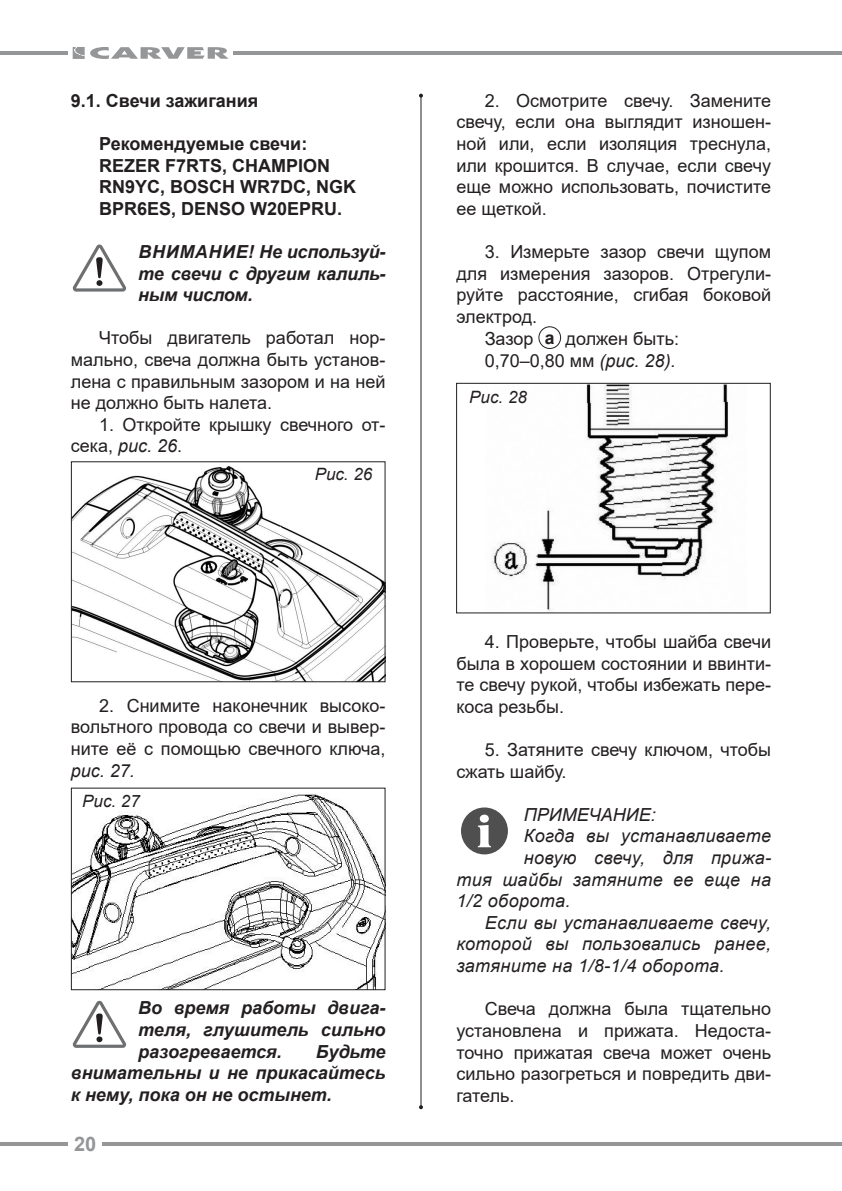
<style>
.page{position:relative;width:842px;height:1191px;background:#fff}
.page>*{position:absolute;margin:0;border:0;box-sizing:border-box;transform-origin:0 0}
.t1{font:700 20px "Arial";color:#949698}
.t2{font:18px/21.6px "Arial";color:#231f20;text-align:justify}
.t3{font:italic 18px "Arial";letter-spacing:.02em;color:#231f20}
.t4{font:italic 700 18px/21.6px "Arial";color:#231f20;text-align:justify}
.t5{font:700 18px/21.6px "Arial";color:#231f20}
.t6{font:italic 18px "Arial";color:#231f20}
.t7{font:italic 17px "Arial";color:#231f20}
.s1{font-style:italic}
.s2{font-weight:700;font-size:17.6px}
</style>
<div class="page">
<hr style="left:234px;top:51px;width:608px;height:4px;background:#949698">
<hr style="left:102px;top:1142px;width:740px;height:3px;background:#949698">
<hr style="left:0;top:51px;width:68px;height:4px;background:#949698">
<svg style="left:0;top:1142px;width:68px;height:3px"></svg>
<svg style="left:73px;top:47px;width:156px;height:12px"></svg>
<div style="left:538px;top:326px;width:23px;height:23px;border:1px solid #231f20;border-radius:50%"></div>
<div style="left:461px;top:807px;width:47px;height:47px;background:#4f4f4f;border-radius:50%"></div>
<svg style="left:478px;top:814px;width:13px;height:33px"></svg>
<svg style="left:73px;top:244px;width:53px;height:47px"></svg>
<svg style="left:73px;top:1000px;width:53px;height:47px"></svg>
<hr style="left:420px;top:96px;width:1px;height:1011px;background:#231f20">
<svg style="left:419px;top:94px;width:4px;height:4px"></svg>
<svg style="left:419px;top:1105px;width:4px;height:4px"></svg>
<img style="left:73px;top:466px;width:311px;height:214px">
<div style="left:71px;top:461px;width:315px;height:221px;border:1px solid #231f20"></div>
<img style="left:73px;top:793px;width:311px;height:195px">
<div style="left:71px;top:787px;width:315px;height:203px;border:1px solid #231f20"></div>
<img style="left:491px;top:385px;width:238px;height:226px">
<div style="left:456px;top:383px;width:315px;height:230px;border:1px solid #231f20"></div>
<p class="t5" style="left:71px;top:90px;width:189px">9.1. Свечи зажигания</p>
<p class="t5" style="left:99px;top:133px;width:259px">Рекомендуемые свечи:<br>REZER F7RTS, CHAMPION<br>RN9YC, BOSCH WR7DC, NGK<br>BPR6ES, DENSO W20EPRU.</p>
<p class="t4" style="left:138px;top:241px;width:249px">ВНИМАНИЕ! Не используй&shy;те свечи с другим калиль&shy;ным числом.</p>
<p class="t2" style="left:71px;top:327px;width:316px;text-indent:28px">Чтобы двигатель работал нор&shy;мально, свеча должна быть установ&shy;лена с правильным зазором и на ней не должно быть налета.</p>
<p class="t2" style="left:71px;top:413px;width:316px;text-indent:28px">1. Откройте крышку свечного от&shy;сека, <span class="s1">рис. 26</span>.</p>
<p class="t7" style="left:315px;top:463px;width:59px">Рис. 26</p>
<p class="t2" style="left:71px;top:694px;width:316px;text-indent:28px">2. Снимите наконечник высоко&shy;вольтного провода со свечи и вывер&shy;ните её с помощью свечного ключа,</p>
<p class="t3" style="left:71px;top:758px;width:66px">рис. 27.</p>
<p class="t7" style="left:82px;top:790px;width:59px">Рис. 27</p>
<p class="t4" style="left:138px;top:997px;width:249px">Во время работы двига&shy;теля, глушитель сильно разогревается.</p>
<p class="t4" style="left:71px;top:1041px;width:316px;text-indent:245px">Будьте внимательны и не прикасайтесь к нему, пока он не остынет.</p>
<p class="t1" style="left:74px;top:1129px;width:24px">20</p>
<p class="t2" style="left:456px;top:89px;width:316px;text-indent:28px">2. Осмотрите свечу. Замените свечу, если она выглядит изношен&shy;ной или, если изоляция треснула, или крошится. В случае, если свечу еще можно использовать, почистите ее щеткой.</p>
<p class="t2" style="left:485px;top:241px;width:288px">3. Измерьте зазор свечи щупом</p>
<p class="t2" style="left:456px;top:262px;width:316px">для измерения зазоров. Отрегули-</p>
<p class="t2" style="left:456px;top:284px;width:316px">руйте расстояние, сгибая боковой</p>
<p class="t2" style="left:456px;top:305px;width:82px">электрод.</p>
<p class="t2" style="left:485px;top:328px;width:196px">Зазор <span class="s2">a</span> должен быть:</p>
<p class="t2" style="left:485px;top:350px;width:192px">0,70–0,80 мм <span class="s1">(рис. 28).</span></p>
<p class="t7" style="left:469px;top:386px;width:59px">Рис. 28</p>
<p class="t2" style="left:456px;top:630px;width:316px;text-indent:28px">4. Проверьте, чтобы шайба свечи была в хорошем состоянии и ввинти&shy;те свечу рукой, чтобы избежать пере&shy;коса резьбы.</p>
<p class="t2" style="left:456px;top:738px;width:316px;text-indent:28px">5. Затяните свечу ключом, чтобы сжать шайбу.</p>
<p class="t6" style="left:524px;top:803px;width:133px">ПРИМЕЧАНИЕ:</p>
<p class="t3" style="left:524px;top:824px;width:249px">Когда вы устанавливаете</p>
<p class="t3" style="left:524px;top:846px;width:249px">новую свечу, для прижа-</p>
<p class="t3" style="left:456px;top:867px;width:316px">тия шайбы затяните ее еще на</p>
<p class="t3" style="left:456px;top:889px;width:115px">1/2 оборота.</p>
<p class="t3" style="left:485px;top:911px;width:288px">Если вы устанавливаете свечу,</p>
<p class="t3" style="left:456px;top:932px;width:316px">которой вы пользовались ранее,</p>
<p class="t3" style="left:456px;top:954px;width:270px">затяните на 1/8-1/4 оборота.</p>
<p class="t2" style="left:456px;top:998px;width:316px;text-indent:28px">Свеча должна была тщательно установлена и прижата. Недоста&shy;точно прижатая свеча может очень сильно разогреться и повредить дви&shy;гатель.</p>
</div>
